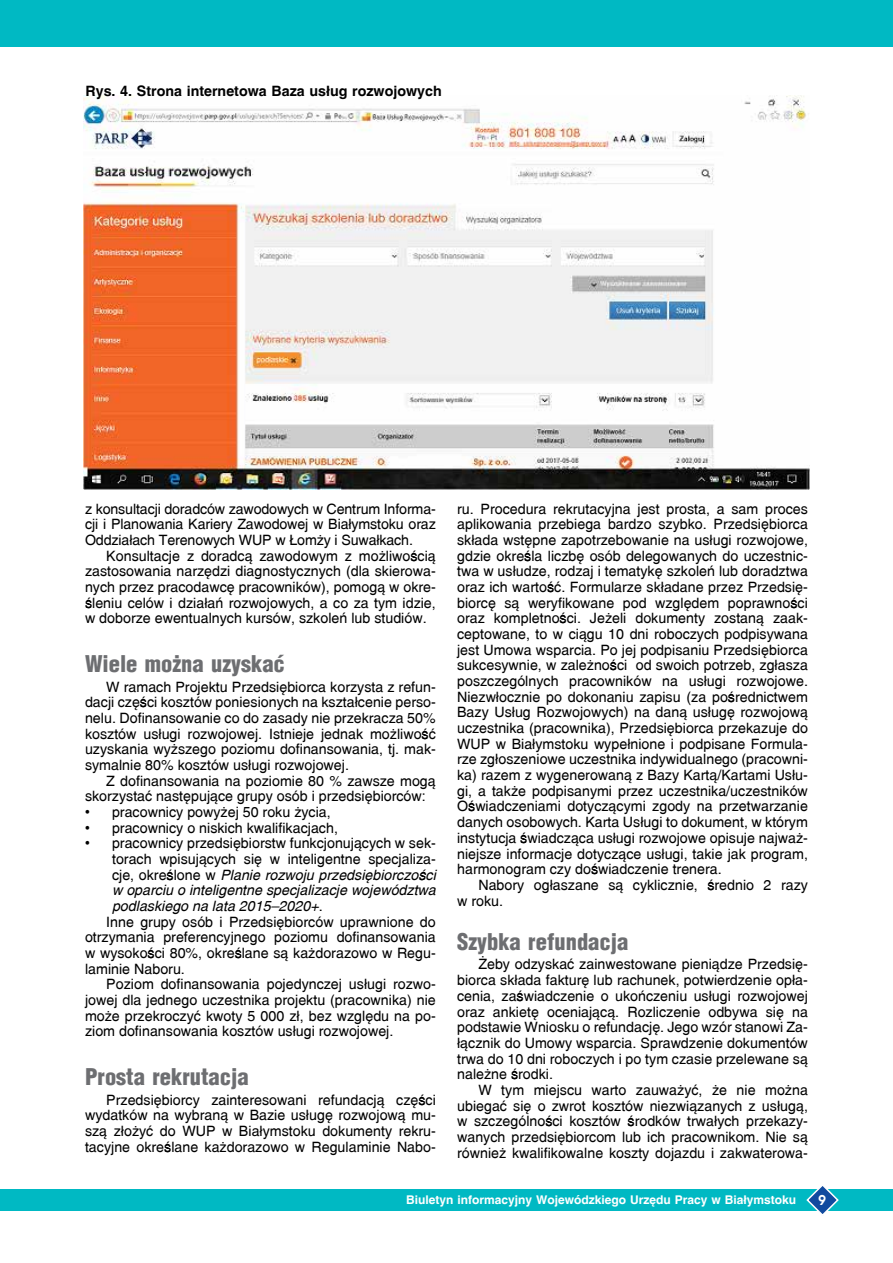
<style>
.page{position:relative;width:893px;height:1263px;background:#fff}
.page>*{position:absolute;margin:0;border:0;box-sizing:border-box;transform-origin:0 0}
.t1{font:900 22.5px "Switzerland Cond";color:#6d6e71}
.t2{font:14.25px/15.6px "Switzerland";color:#000;text-align:justify}
.t3{font:italic 14.25px "Switzerland";color:#000}
.t4{font:700 14.25px "Switzerland";color:#000}
.t5{font:700 13.5px "Avalon";color:#fff}
.t6{font:700 12px "Switzerland";color:#fff}
.s1{font-style:normal}
</style>
<div class="page">
<div style="left:0;top:1189px;width:893px;height:22px;background:#00b9c3"></div>
<svg style="left:806px;top:1186px;width:33px;height:28px"></svg>
<div style="left:0;top:0;width:893px;height:46px;background:#00b9c3"></div>
<img style="left:84px;top:95px;width:726px;height:394px">
<p class="t4" style="left:85px;top:83px;width:358px">Rys. 4. Strona internetowa Baza usług rozwojowych</p>
<p class="t2" style="left:85px;top:501px;width:352px">z konsultacji doradców zawodowych w Centrum Informa&shy;cji i Planowania Kariery Zawodowej w Białymstoku oraz Oddziałach Terenowych WUP w Łomży i Suwałkach.</p>
<p class="t2" style="left:85px;top:548px;width:352px;text-indent:21px">Konsultacje z doradcą zawodowym z możliwością zastosowania narzędzi diagnostycznych (dla skierowa&shy;nych przez pracodawcę pracowników), pomogą w okre&shy;śleniu celów i działań rozwojowych, a co za tym idzie, w doborze ewentualnych kursów, szkoleń lub studiów.</p>
<h1 class="t1" style="left:85px;top:649px;width:201px">Wiele można uzyskać</h1>
<p class="t2" style="left:85px;top:679px;width:352px;text-indent:21px">W ramach Projektu Przedsiębiorca korzysta z refun&shy;dacji części kosztów poniesionych na kształcenie perso&shy;nelu. Dofinansowanie co do zasady nie przekracza 50% kosztów usługi rozwojowej. Istnieje jednak możliwość uzyskania wyższego poziomu dofinansowania, tj. mak&shy;symalnie 80% kosztów usługi rozwojowej.</p>
<p class="t2" style="left:85px;top:773px;width:352px;text-indent:21px">Z dofinansowania na poziomie 80 % zawsze mogą skorzystać następujące grupy osób i przedsiębiorców:</p>
<p class="t2" style="left:85px;top:804px;width:247px">• pracownicy powyżej 50 roku życia,</p>
<p class="t2" style="left:85px;top:820px;width:254px">• pracownicy o niskich kwalifikacjach,</p>
<p class="t2" style="left:85px;top:835px;width:352px">• pracownicy przedsiębiorstw funkcjonujących w sek-</p>
<p class="t2" style="left:112px;top:851px;width:325px">torach wpisujących się w inteligentne specjaliza-</p>
<p class="t3" style="left:112px;top:866px;width:325px"><span class="s1">cje, określone w</span> Planie rozwoju przedsiębiorczości</p>
<p class="t3" style="left:112px;top:882px;width:325px">w oparciu o inteligentne specjalizacje województwa</p>
<p class="t3" style="left:112px;top:897px;width:212px">podlaskiego na lata 2015–2020+<span class="s1">.</span></p>
<p class="t2" style="left:106px;top:914px;width:331px">Inne grupy osób i Przedsiębiorców uprawnione do</p>
<p class="t2" style="left:85px;top:929px;width:352px">otrzymania preferencyjnego poziomu dofinansowania</p>
<p class="t2" style="left:85px;top:945px;width:352px">w wysokości 80%, określane są każdorazowo w Regu-</p>
<p class="t2" style="left:85px;top:961px;width:101px">laminie Naboru.</p>
<p class="t2" style="left:106px;top:976px;width:331px">Poziom dofinansowania pojedynczej usługi rozwo-</p>
<p class="t2" style="left:85px;top:992px;width:352px">jowej dla jednego uczestnika projektu (pracownika) nie</p>
<p class="t2" style="left:85px;top:1008px;width:352px">może przekroczyć kwoty 5 000 zł, bez względu na po-</p>
<p class="t2" style="left:85px;top:1023px;width:310px">ziom dofinansowania kosztów usługi rozwojowej.</p>
<h1 class="t1" style="left:85px;top:1062px;width:165px">Prosta rekrutacja</h1>
<p class="t2" style="left:85px;top:1092px;width:352px;text-indent:21px">Przedsiębiorcy zainteresowani refundacją części wydatków na wybraną w Bazie usługę rozwojową mu&shy;szą złożyć do WUP w Białymstoku dokumenty rekru&shy;tacyjne określane każdorazowo w Regulaminie Nabo-</p>
<p class="t2" style="left:457px;top:501px;width:352px">ru. Procedura rekrutacyjna jest prosta, a sam proces aplikowania przebiega bardzo szybko. Przedsiębiorca składa wstępne zapotrzebowanie na usługi rozwojowe, gdzie określa liczbę osób delegowanych do uczestnic&shy;twa w usłudze, rodzaj i tematykę szkoleń lub doradztwa oraz ich wartość. Formularze składane przez Przedsię&shy;biorcę są weryfikowane pod względem poprawności oraz kompletności. Jeżeli dokumenty zostaną zaak&shy;ceptowane, to w ciągu 10 dni roboczych podpisywana jest Umowa wsparcia. Po jej podpisaniu Przedsiębiorca sukcesywnie, w zależności od swoich potrzeb, zgłasza poszczególnych pracowników na usługi rozwojowe.<br>Niezwłocznie po dokonaniu zapisu (za pośrednictwem Bazy Usług Rozwojowych) na daną usługę rozwojową uczestnika (pracownika), Przedsiębiorca przekazuje do WUP w Białymstoku wypełnione i podpisane Formula&shy;rze zgłoszeniowe uczestnika indywidualnego (pracowni&shy;ka) razem z wygenerowaną z Bazy Kartą/Kartami Usłu&shy;gi, a także podpisanymi przez uczestnika/uczestników Oświadczeniami dotyczącymi zgody na przetwarzanie danych osobowych. Karta Usługi to dokument, w którym instytucja świadcząca usługi rozwojowe opisuje najważ&shy;niejsze informacje dotyczące usługi, takie jak program, harmonogram czy doświadczenie trenera.</p>
<p class="t2" style="left:457px;top:877px;width:352px;text-indent:21px">Nabory ogłaszane są cyklicznie, średnio 2 razy w roku.</p>
<h1 class="t1" style="left:457px;top:927px;width:173px">Szybka refundacja</h1>
<p class="t2" style="left:457px;top:956px;width:352px;text-indent:21px">Żeby odzyskać zainwestowane pieniądze Przedsię&shy;biorca składa fakturę lub rachunek, potwierdzenie opła&shy;cenia, zaświadczenie o ukończeniu usługi rozwojowej oraz ankietę oceniającą. Rozliczenie odbywa się na podstawie Wniosku o refundację. Jego wzór stanowi Za&shy;łącznik do Umowy wsparcia. Sprawdzenie dokumentów trwa do 10 dni roboczych i po tym czasie przelewane są należne środki.</p>
<p class="t2" style="left:457px;top:1082px;width:352px;text-indent:21px">W tym miejscu warto zauważyć, że nie można ubiegać się o zwrot kosztów niezwiązanych z usługą, w szczególności kosztów środków trwałych przekazy&shy;wanych przedsiębiorcom lub ich pracownikom. Nie są również kwalifikowalne koszty dojazdu i zakwaterowa-</p>
<p class="t6" style="left:406px;top:1193px;width:392px">Biuletyn informacyjny Wojewódzkiego Urzędu Pracy w Białymstoku</p>
<p class="t5" style="left:818px;top:1191px;width:9px">9</p>
</div>
